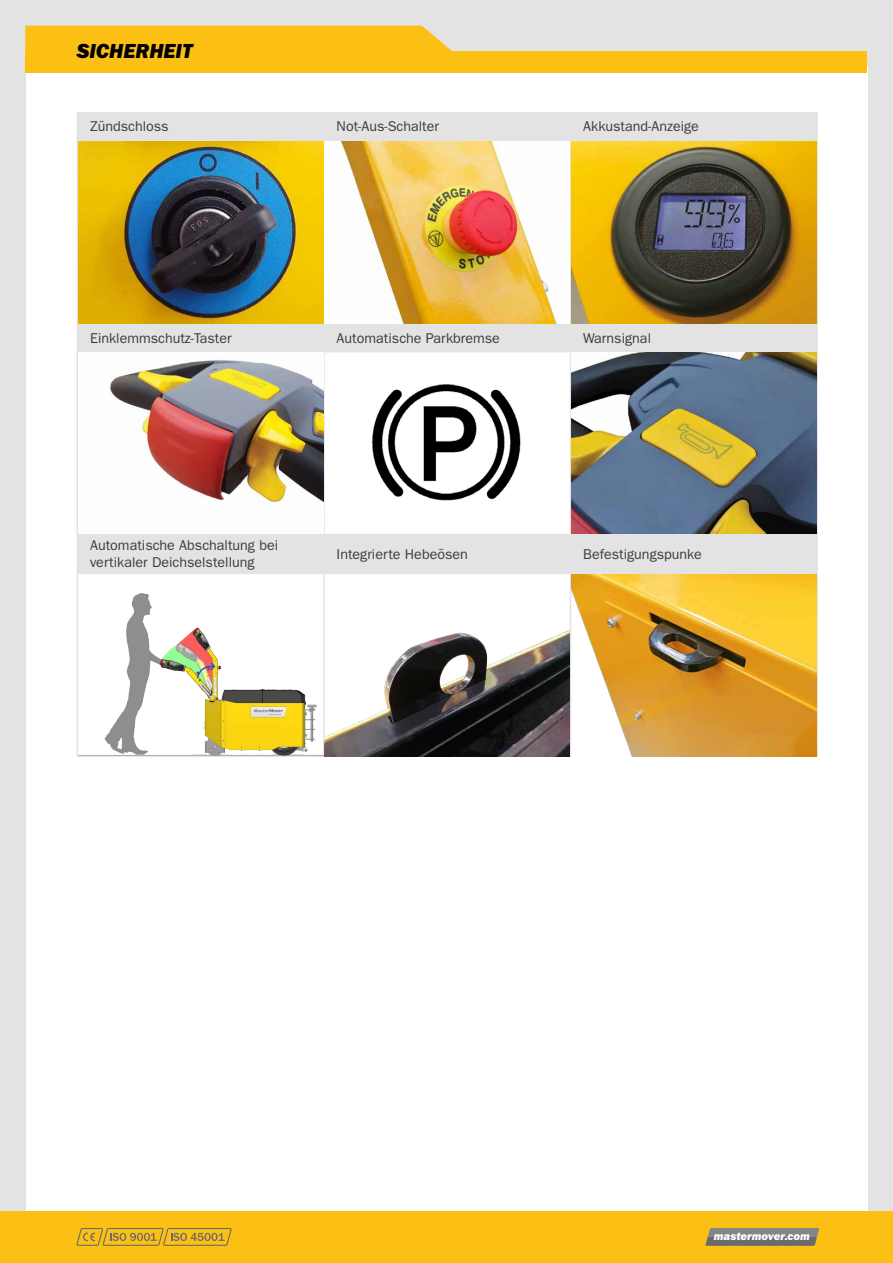
<style>
.page{position:relative;width:893px;height:1263px;background:#fff}
.page>*{position:absolute;margin:0;border:0;box-sizing:border-box;transform-origin:0 0}
.t1{font:21px "ITC Franklin Gothic Std Hvy It";color:#000}
.t2{font:14.25px/17.1px "ITC Franklin Gothic Std";color:#3c3c3b}
.t3{font:11.55px "ITC Franklin Gothic Std Hvy It";color:#fff}
</style>
<div class="page">
<div style="left:0;top:0;width:893px;height:1215px;background:#e3e3e3"></div>
<div style="left:26px;top:67px;width:842px;height:1149px;background:#fff"></div>
<div style="left:25px;top:51px;width:842px;height:22px;background:#fcc014"></div>
<div style="left:25px;top:26px;width:427px;height:25px;background:#fcc014"></div>
<svg style="left:78px;top:113px;width:738px;height:460px;fill:#e3e3e3"></svg>
<hr style="left:77px;top:755px;width:248px;height:2px;background:#e3e3e3">
<hr style="left:77px;top:112px;width:247px;height:1px;background:#e3e3e3">
<svg style="left:77px;top:113px;width:1px;height:27px"></svg>
<hr style="left:324px;top:112px;width:246px;height:1px;background:#e3e3e3">
<hr style="left:323px;top:113px;width:2px;height:27px;background:#e3e3e3">
<hr style="left:570px;top:112px;width:248px;height:1px;background:#e3e3e3">
<svg style="left:570px;top:113px;width:1px;height:27px"></svg>
<hr style="left:816px;top:113px;width:2px;height:27px;background:#e3e3e3">
<hr style="left:77px;top:140px;width:247px;height:1px;background:#e3e3e3">
<hr style="left:77px;top:141px;width:1px;height:182px;background:#e3e3e3">
<hr style="left:324px;top:140px;width:246px;height:1px;background:#e3e3e3">
<hr style="left:323px;top:141px;width:2px;height:182px;background:#e3e3e3">
<hr style="left:570px;top:140px;width:248px;height:1px;background:#e3e3e3">
<hr style="left:816px;top:141px;width:2px;height:182px;background:#e3e3e3">
<hr style="left:77px;top:323px;width:247px;height:2px;background:#e3e3e3">
<svg style="left:77px;top:325px;width:1px;height:26px"></svg>
<hr style="left:324px;top:323px;width:246px;height:2px;background:#e3e3e3">
<hr style="left:323px;top:325px;width:2px;height:26px;background:#e3e3e3">
<hr style="left:570px;top:323px;width:248px;height:2px;background:#e3e3e3">
<svg style="left:570px;top:325px;width:1px;height:26px"></svg>
<hr style="left:816px;top:325px;width:2px;height:26px;background:#e3e3e3">
<hr style="left:77px;top:351px;width:247px;height:1px;background:#e3e3e3">
<hr style="left:77px;top:352px;width:1px;height:182px;background:#e3e3e3">
<hr style="left:324px;top:351px;width:246px;height:1px;background:#e3e3e3">
<hr style="left:323px;top:352px;width:2px;height:182px;background:#e3e3e3">
<hr style="left:570px;top:351px;width:248px;height:1px;background:#e3e3e3">
<hr style="left:570px;top:352px;width:1px;height:182px;background:#e3e3e3">
<hr style="left:816px;top:352px;width:2px;height:182px;background:#e3e3e3">
<hr style="left:77px;top:534px;width:247px;height:1px;background:#e3e3e3">
<hr style="left:77px;top:535px;width:1px;height:38px;background:#e3e3e3">
<hr style="left:324px;top:534px;width:246px;height:1px;background:#e3e3e3">
<hr style="left:323px;top:535px;width:2px;height:38px;background:#e3e3e3">
<hr style="left:570px;top:534px;width:248px;height:1px;background:#e3e3e3">
<hr style="left:570px;top:535px;width:1px;height:38px;background:#e3e3e3">
<hr style="left:816px;top:535px;width:2px;height:38px;background:#e3e3e3">
<hr style="left:77px;top:573px;width:247px;height:1px;background:#e3e3e3">
<hr style="left:77px;top:574px;width:1px;height:181px;background:#e3e3e3">
<hr style="left:324px;top:573px;width:246px;height:1px;background:#e3e3e3">
<hr style="left:323px;top:574px;width:2px;height:181px;background:#e3e3e3">
<hr style="left:570px;top:573px;width:248px;height:1px;background:#e3e3e3">
<hr style="left:816px;top:574px;width:2px;height:182px;background:#e3e3e3">
<img style="left:78px;top:141px;width:245px;height:182px">
<img style="left:325px;top:141px;width:491px;height:182px">
<img style="left:78px;top:352px;width:245px;height:182px">
<img style="left:357px;top:357px;width:180px;height:173px">
<img style="left:571px;top:352px;width:245px;height:182px">
<img style="left:104px;top:593px;width:213px;height:162px">
<img style="left:325px;top:574px;width:491px;height:182px">
<div style="left:0;top:1212px;width:893px;height:51px;background:#fcc014"></div>
<svg style="left:705px;top:1228px;width:114px;height:18px;background:#7d7b76"></svg>
<svg style="left:76px;top:1228px;width:156px;height:18px"></svg>
<h1 class="t1" style="left:77px;top:39px;width:117px">SICHERHEIT</h1>
<p class="t2" style="left:90px;top:118px;width:80px">Zündschloss</p>
<p class="t2" style="left:337px;top:118px;width:104px">Not-Aus-Schalter</p>
<p class="t2" style="left:583px;top:118px;width:117px">Akkustand-Anzeige</p>
<p class="t2" style="left:90px;top:329px;width:143px">Einklemmschutz-Taster</p>
<p class="t2" style="left:337px;top:329px;width:165px">Automatische Parkbremse</p>
<p class="t2" style="left:583px;top:329px;width:69px">Warnsignal</p>
<p class="t2" style="left:90px;top:537px;width:190px">Automatische Abschaltung bei vertikaler Deichselstellung</p>
<p class="t2" style="left:337px;top:546px;width:133px">Integrierte Hebeösen</p>
<p class="t2" style="left:583px;top:546px;width:120px">Befestigungspunke</p>
<p class="t3" style="left:714px;top:1230px;width:98px">mastermover.com</p>
</div>
